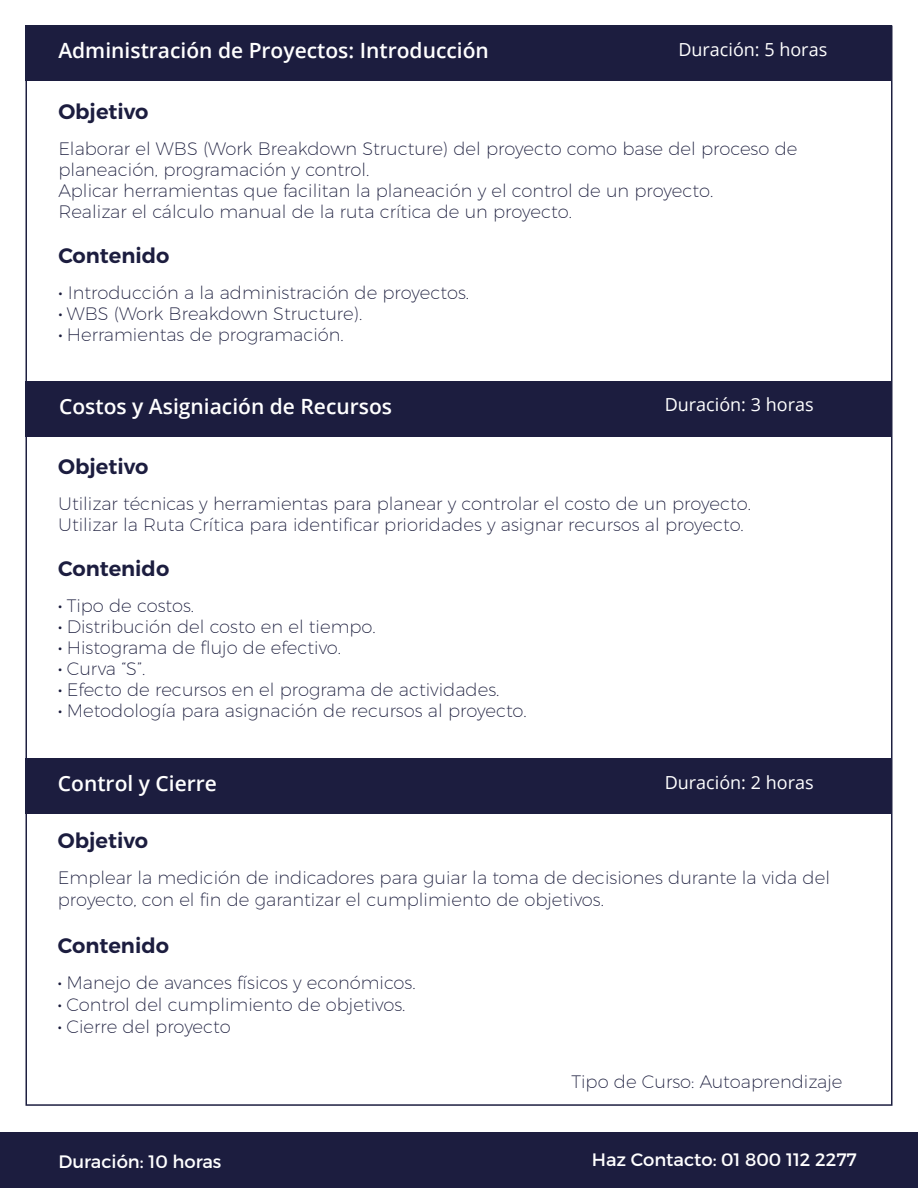
<style>
.page{position:relative;width:918px;height:1188px;background:#fff}
.page>*{position:absolute;margin:0;border:0;box-sizing:border-box;transform-origin:0 0}
.t1{font:600 21px "Open Sans";color:#fff}
.t2{font:600 21px "Montserrat";color:#1c1d3f}
.t3{font:200 18px/21px "Montserrat";color:#1a1c3c}
.t4{font:18px "Open Sans";color:#fff}
.t5{font:18px "Montserrat";color:#fff}
.s1{font-weight:600}
</style>
<div class="page">
<div style="left:26px;top:758px;width:866px;height:55px;background:#1c1d3f"></div>
<div style="left:26px;top:26px;width:866px;height:55px;background:#1c1d3f"></div>
<div style="left:26px;top:381px;width:866px;height:55px;background:#1c1d3f"></div>
<div style="left:0;top:1132px;width:918px;height:56px;background:#1c1d3f"></div>
<p class="t1" style="left:58px;top:36px;width:432px">Administración de Proyectos: Introducción</p>
<p class="t4" style="left:678px;top:37px;width:150px">Duración: 5 horas</p>
<p class="t2" style="left:58px;top:98px;width:92px">Objetivo</p>
<p class="t3" style="left:58px;top:138px;width:741px">Elaborar el WBS (Work Breakdown Structure) del proyecto como base del proceso de planeación, programación y control.<br>Aplicar herramientas que facilitan la planeación y el control de un proyecto.<br>Realizar el cálculo manual de la ruta crítica de un proyecto.</p>
<p class="t2" style="left:58px;top:242px;width:113px">Contenido</p>
<p class="t3" style="left:58px;top:282px;width:412px"><span class="s1">·</span> Introducción a la administración de proyectos. <span class="s1">·</span> WBS (Work Breakdown Structure).<br><span class="s1">·</span> Herramientas de programación.</p>
<p class="t1" style="left:59px;top:392px;width:334px">Costos y Asigniación de Recursos</p>
<p class="t4" style="left:665px;top:392px;width:150px">Duración: 3 horas</p>
<p class="t2" style="left:58px;top:454px;width:92px">Objetivo</p>
<p class="t3" style="left:58px;top:493px;width:694px">Utilizar técnicas y herramientas para planear y controlar el costo de un proyecto.<br>Utilizar la Ruta Crítica para identificar prioridades y asignar recursos al proyecto.</p>
<p class="t2" style="left:58px;top:556px;width:113px">Contenido</p>
<p class="t3" style="left:58px;top:595px;width:470px"><span class="s1">·</span> Tipo de costos.<br><span class="s1">·</span> Distribución del costo en el tiempo.<br><span class="s1">·</span> Histograma de flujo de efectivo.<br><span class="s1">·</span> Curva “S”.<br><span class="s1">·</span> Efecto de recursos en el programa de actividades.<br><span class="s1">·</span> Metodología para asignación de recursos al proyecto.</p>
<p class="t1" style="left:58px;top:769px;width:161px">Control y Cierre</p>
<p class="t4" style="left:665px;top:771px;width:150px">Duración: 2 horas</p>
<p class="t2" style="left:58px;top:827px;width:92px">Objetivo</p>
<p class="t3" style="left:58px;top:867px;width:774px;line-height:21.6px">Emplear la medición de indicadores para guiar la toma de decisiones durante la vida del proyecto, con el fin de garantizar el cumplimiento de objetivos.</p>
<p class="t2" style="left:58px;top:932px;width:113px">Contenido</p>
<p class="t3" style="left:58px;top:972px;width:359px;line-height:21.6px"><span class="s1">·</span> Manejo de avances físicos y económicos. <span class="s1">·</span> Control del cumplimiento de objetivos.<br><span class="s1">·</span> Cierre del proyecto</p>
<p class="t3" style="left:571px;top:1070px;width:273px">Tipo de Curso: Autoaprendizaje</p>
<p class="t5" style="left:58px;top:1150px;width:164px">Duración: 10 horas</p>
<p class="t5" style="left:592px;top:1149px;width:267px">Haz Contacto: 01 800 112 2277</p>
</div>
